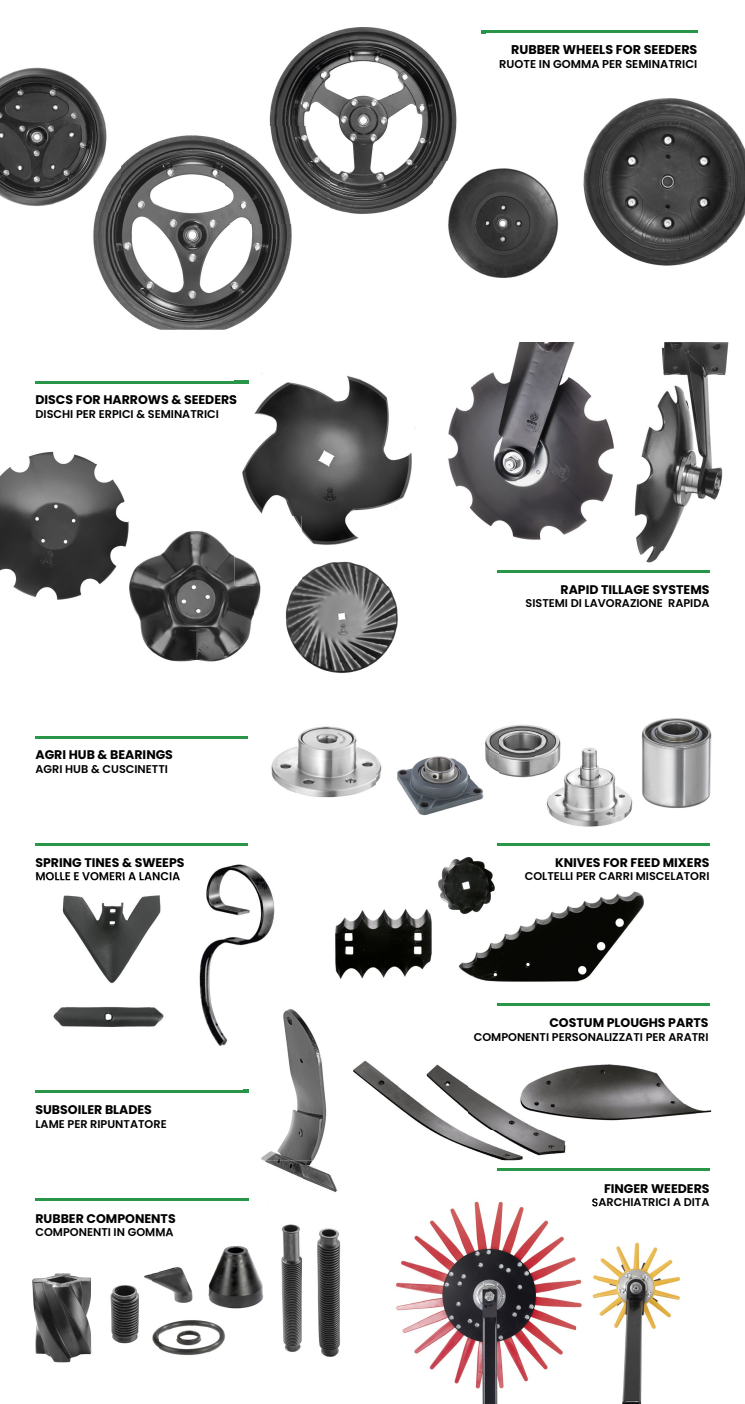
<style>
.page{position:relative;width:745px;height:1404px;background:#fff}
.page>*{position:absolute;margin:0;border:0;box-sizing:border-box;transform-origin:0 0}
.t1{font:700 12.62px "Poppins";color:#000}
.t2{font:700 12.5px "Poppins";color:#000}
.t3{font:600 11.38px "Poppins";color:#000}
.t4{font:600 11.25px "Poppins";color:#000}
</style>
<div class="page">
<hr style="left:35px;top:381px;width:213px;height:2px;background:#289548">
<hr style="left:35px;top:843px;width:213px;height:3px;background:#289548">
<hr style="left:496px;top:843px;width:213px;height:3px;background:#289548">
<hr style="left:496px;top:1168px;width:213px;height:2px;background:#289548">
<hr style="left:35px;top:1198px;width:213px;height:2px;background:#289548">
<hr style="left:35px;top:736px;width:213px;height:2px;background:#289548">
<hr style="left:496px;top:570px;width:213px;height:3px;background:#289548">
<hr style="left:35px;top:1089px;width:213px;height:3px;background:#289548">
<hr style="left:496px;top:1002px;width:213px;height:3px;background:#289548">
<img style="left:0;top:451px;width:125px;height:149px">
<img style="left:133px;top:531px;width:121px;height:131px">
<img style="left:89px;top:516px;width:71px;height:91px">
<img style="left:234px;top:373px;width:181px;height:172px">
<svg style="left:234px;top:381px;width:14px;height:2px"></svg>
<svg style="left:234px;top:395px;width:2px;height:9px"></svg>
<img style="left:234px;top:516px;width:67px;height:69px">
<img style="left:301px;top:585px;width:97px;height:88px">
<img style="left:254px;top:585px;width:47px;height:71px">
<img style="left:254px;top:551px;width:133px;height:34px">
<img style="left:271px;top:726px;width:105px;height:72px">
<img style="left:487px;top:724px;width:70px;height:54px">
<img style="left:642px;top:718px;width:70px;height:90px">
<img style="left:397px;top:756px;width:87px;height:60px">
<img style="left:376px;top:757px;width:6px;height:26px">
<img style="left:469px;top:737px;width:29px;height:57px">
<img style="left:546px;top:748px;width:73px;height:79px">
<img style="left:535px;top:736px;width:39px;height:58px">
<img style="left:619px;top:788px;width:14px;height:34px">
<img style="left:448px;top:342px;width:132px;height:198px">
<img style="left:580px;top:342px;width:149px;height:221px">
<img style="left:243px;top:1009px;width:95px;height:192px">
<img style="left:199px;top:864px;width:76px;height:182px">
<img style="left:243px;top:991px;width:35px;height:57px">
<img style="left:36px;top:880px;width:144px;height:103px">
<img style="left:36px;top:877px;width:144px;height:3px">
<img style="left:53px;top:1007px;width:111px;height:20px">
<img style="left:438px;top:857px;width:57px;height:54px">
<img style="left:458px;top:891px;width:186px;height:91px">
<img style="left:455px;top:891px;width:40px;height:23px">
<img style="left:396px;top:1201px;width:200px;height:202px">
<svg style="left:591px;top:1198px;width:5px;height:8px"></svg>
<img style="left:576px;top:1232px;width:105px;height:171px">
<img style="left:578px;top:1064px;width:134px;height:57px">
<img style="left:246px;top:1057px;width:320px;height:103px">
<svg style="left:243px;top:1089px;width:5px;height:3px"></svg>
<img style="left:468px;top:1057px;width:110px;height:72px">
<img style="left:153px;top:1236px;width:111px;height:120px">
<img style="left:335px;top:909px;width:97px;height:69px">
<img style="left:267px;top:1196px;width:42px;height:156px">
<img style="left:117px;top:1285px;width:41px;height:71px">
<img style="left:309px;top:1196px;width:32px;height:161px">
<img style="left:32px;top:1273px;width:59px;height:90px">
<img style="left:91px;top:1286px;width:26px;height:67px">
<img style="left:139px;top:1252px;width:63px;height:57px">
<hr style="left:481px;top:31px;width:216px;height:2px;background:#289548">
<img style="left:269px;top:27px;width:216px;height:187px">
<img style="left:448px;top:168px;width:111px;height:110px">
<img style="left:432px;top:162px;width:53px;height:62px">
<img style="left:93px;top:135px;width:199px;height:195px">
<img style="left:226px;top:126px;width:103px;height:98px">
<img style="left:583px;top:98px;width:160px;height:168px">
<img style="left:0;top:67px;width:106px;height:140px">
<img style="left:54px;top:126px;width:67px;height:85px">
<p class="t2" style="left:35px;top:392px;width:203px">DISCS FOR HARROWS &amp; SEEDERS</p>
<p class="t4" style="left:35px;top:407px;width:185px">DISCHI PER ERPICI &amp; SEMINATRICI</p>
<p class="t2" style="left:35px;top:747px;width:139px">AGRI HUB &amp; BEARINGS</p>
<p class="t4" style="left:35px;top:762px;width:134px">AGRI HUB &amp; CUSCINETTI</p>
<p class="t2" style="left:35px;top:855px;width:150px">SPRING TINES &amp; SWEEPS</p>
<p class="t4" style="left:35px;top:869px;width:146px">MOLLE E VOMERI A LANCIA</p>
<p class="t2" style="left:35px;top:1102px;width:118px">SUBSOILER BLADES</p>
<p class="t4" style="left:35px;top:1117px;width:133px">LAME PER RIPUNTATORE</p>
<p class="t2" style="left:35px;top:1210px;width:142px">RUBBER COMPONENTS</p>
<p class="t4" style="left:35px;top:1225px;width:139px">COMPONENTI IN GOMMA</p>
<p class="t1" style="left:511px;top:42px;width:188px">RUBBER WHEELS FOR SEEDERS</p>
<p class="t3" style="left:499px;top:57px;width:200px">RUOTE IN GOMMA PER SEMINATRICI</p>
<p class="t2" style="left:560px;top:582px;width:150px">RAPID TILLAGE SYSTEMS</p>
<p class="t4" style="left:525px;top:596px;width:185px">SISTEMI DI LAVORAZIONE RAPIDA</p>
<p class="t2" style="left:554px;top:855px;width:156px">KNIVES FOR FEED MIXERS</p>
<p class="t4" style="left:524px;top:869px;width:186px">COLTELLI PER CARRI MISCELATORI</p>
<p class="t2" style="left:549px;top:1015px;width:161px">COSTUM PLOUGHS PARTS</p>
<p class="t4" style="left:473px;top:1030px;width:236px">COMPONENTI PERSONALIZZATI PER ARATRI</p>
<p class="t2" style="left:603px;top:1181px;width:107px">FINGER WEEDERS</p>
<p class="t4" style="left:591px;top:1195px;width:119px">SARCHIATRICI A DITA</p>
</div>
